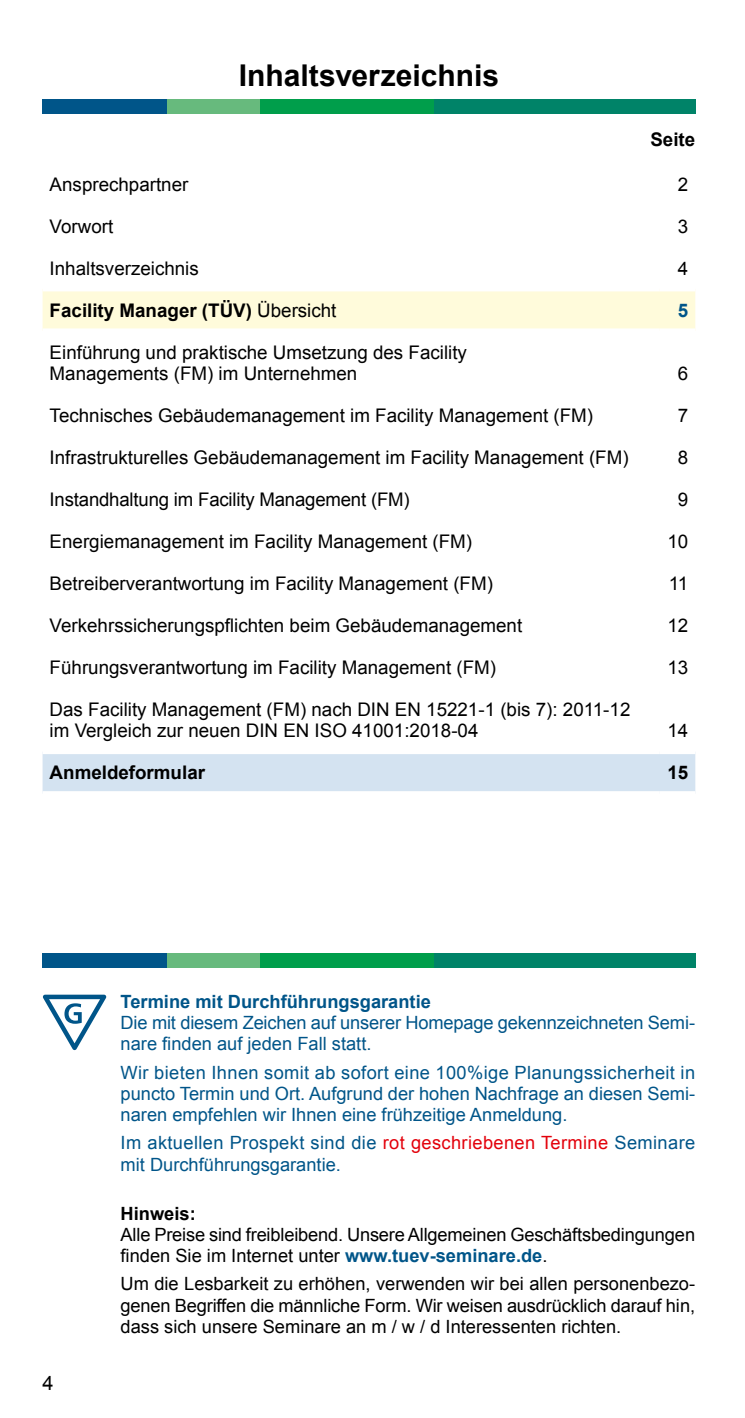
<style>
.page{position:relative;width:745px;height:1418px;background:#fff}
.page>*{position:absolute;margin:0;border:0;box-sizing:border-box;transform-origin:0 0}
.t1{font:700 30px "Arial";color:#000}
.t2{font:20px "Arial";color:#000}
.t3{font:18.75px/21.2px "Arial";color:#000}
.t4{font:700 18.75px "Arial";color:#000}
.t5{font:700 18.75px "Arial";color:#005589}
.t6{font:18.25px/21.2px "Arial";color:#000}
.t7{font:18.25px/21.2px "Arial";color:#005589}
.t8{font:18.25px/21.2px "Arial";letter-spacing:.02em;color:#005589}
.t9{font:700 18.25px "Arial";color:#005589}
.t10{font:700 18.25px "Arial";color:#000}
.s1{font-weight:400}
.s2{color:#e3000b}
.s3{font-weight:700;color:#005589}
</style>
<div class="page">
<div style="left:43px;top:99px;width:124px;height:14px;background:#005589"></div>
<div style="left:167px;top:99px;width:93px;height:14px;background:#67ba7d"></div>
<div style="left:260px;top:99px;width:174px;height:14px;background:#009e4b"></div>
<div style="left:434px;top:99px;width:260px;height:14px;background:#008368"></div>
<div style="left:43px;top:291px;width:651px;height:37px;background:#fffbdb"></div>
<div style="left:43px;top:754px;width:651px;height:37px;background:#d4e3f1"></div>
<div style="left:43px;top:953px;width:124px;height:14px;background:#005589"></div>
<div style="left:167px;top:953px;width:93px;height:14px;background:#67ba7d"></div>
<div style="left:260px;top:953px;width:174px;height:14px;background:#009e4b"></div>
<div style="left:434px;top:953px;width:260px;height:14px;background:#008368"></div>
<svg style="left:43px;top:994px;width:63px;height:56px"></svg>
<h1 class="t1" style="left:238px;top:55px;width:262px">Inhaltsverzeichnis</h1>
<p class="t4" style="left:650px;top:127px;width:46px">Seite</p>
<p class="t3" style="left:50px;top:174px;width:140px">Ansprechpartner</p>
<p class="t3" style="left:677px;top:174px;width:12px">2</p>
<p class="t3" style="left:50px;top:216px;width:65px">Vorwort</p>
<p class="t3" style="left:677px;top:216px;width:12px">3</p>
<p class="t3" style="left:50px;top:258px;width:151px">Inhaltsverzeichnis</p>
<p class="t3" style="left:677px;top:258px;width:12px">4</p>
<p class="t4" style="left:50px;top:298px;width:288px">Facility Manager (TÜV) <span class="s1">Übersicht</span></p>
<p class="t5" style="left:677px;top:298px;width:12px">5</p>
<p class="t3" style="left:50px;top:342px;width:418px">Einführung und praktische Umsetzung des Facility<br>Managements (FM) im Unternehmen</p>
<p class="t3" style="left:677px;top:363px;width:12px">6</p>
<p class="t3" style="left:50px;top:405px;width:544px">Technisches Gebäudemanagement im Facility Management (FM)</p>
<p class="t3" style="left:677px;top:405px;width:12px">7</p>
<p class="t3" style="left:50px;top:447px;width:580px">Infrastrukturelles Gebäudemanagement im Facility Management (FM)</p>
<p class="t3" style="left:677px;top:447px;width:12px">8</p>
<p class="t3" style="left:50px;top:489px;width:361px">Instandhaltung im Facility Management (FM)</p>
<p class="t3" style="left:677px;top:489px;width:12px">9</p>
<p class="t3" style="left:50px;top:531px;width:423px">Energiemanagement im Facility Management (FM)</p>
<p class="t3" style="left:667px;top:531px;width:22px">10</p>
<p class="t3" style="left:50px;top:573px;width:444px">Betreiberverantwortung im Facility Management (FM)</p>
<p class="t3" style="left:668px;top:573px;width:21px">11</p>
<p class="t3" style="left:50px;top:615px;width:474px">Verkehrssicherungspflichten beim Gebäudemanagement</p>
<p class="t3" style="left:667px;top:615px;width:22px">12</p>
<p class="t3" style="left:50px;top:657px;width:447px">Führungsverantwortung im Facility Management (FM)</p>
<p class="t3" style="left:667px;top:657px;width:22px">13</p>
<p class="t3" style="left:50px;top:699px;width:582px">Das Facility Management (FM) nach DIN EN 15221-1 (bis 7): 2011-12 im Vergleich zur neuen DIN EN ISO 41001:2018-04</p>
<p class="t3" style="left:667px;top:720px;width:22px">14</p>
<p class="t4" style="left:50px;top:760px;width:157px">Anmeldeformular</p>
<p class="t4" style="left:667px;top:760px;width:22px">15</p>
<p class="t9" style="left:120px;top:989px;width:311px">Termine mit Durchführungsgarantie</p>
<p class="t7" style="left:120px;top:1012px;width:576px">Die mit diesem Zeichen auf unserer Homepage gekennzeichneten Semi&shy;nare finden auf jeden Fall statt.</p>
<p class="t7" style="left:120px;top:1061px;width:576px;text-align:justify">Wir bieten Ihnen somit ab sofort eine 100%ige Planungssicherheit in puncto Termin und Ort. Aufgrund der hohen Nachfrage an diesen Semi&shy;naren empfehlen wir Ihnen eine frühzeitige Anmeldung.</p>
<p class="t8" style="left:120px;top:1132px;width:575px">Im aktuellen Prospekt sind die <span class="s2">rot geschriebenen Termine</span> Seminare mit Durchführungsgarantie.</p>
<p class="t2" style="left:43px;top:1369px;width:13px">4</p>
<p class="t10" style="left:120px;top:1200px;width:77px">Hinweis:</p>
<p class="t6" style="left:120px;top:1223px;width:575px">Alle Preise sind freibleibend. Unsere Allgemeinen Geschäftsbedingungen finden Sie im Internet unter <span class="s3">www.tuev-seminare.de</span>.</p>
<p class="t6" style="left:120px;top:1273px;width:576px;text-align:justify">Um die Lesbarkeit zu erhöhen, verwenden wir bei allen personenbezo&shy;genen Begriffen die männliche Form. Wir weisen ausdrücklich darauf hin, dass sich unsere Seminare an m / w / d Interessenten richten.</p>
</div>
